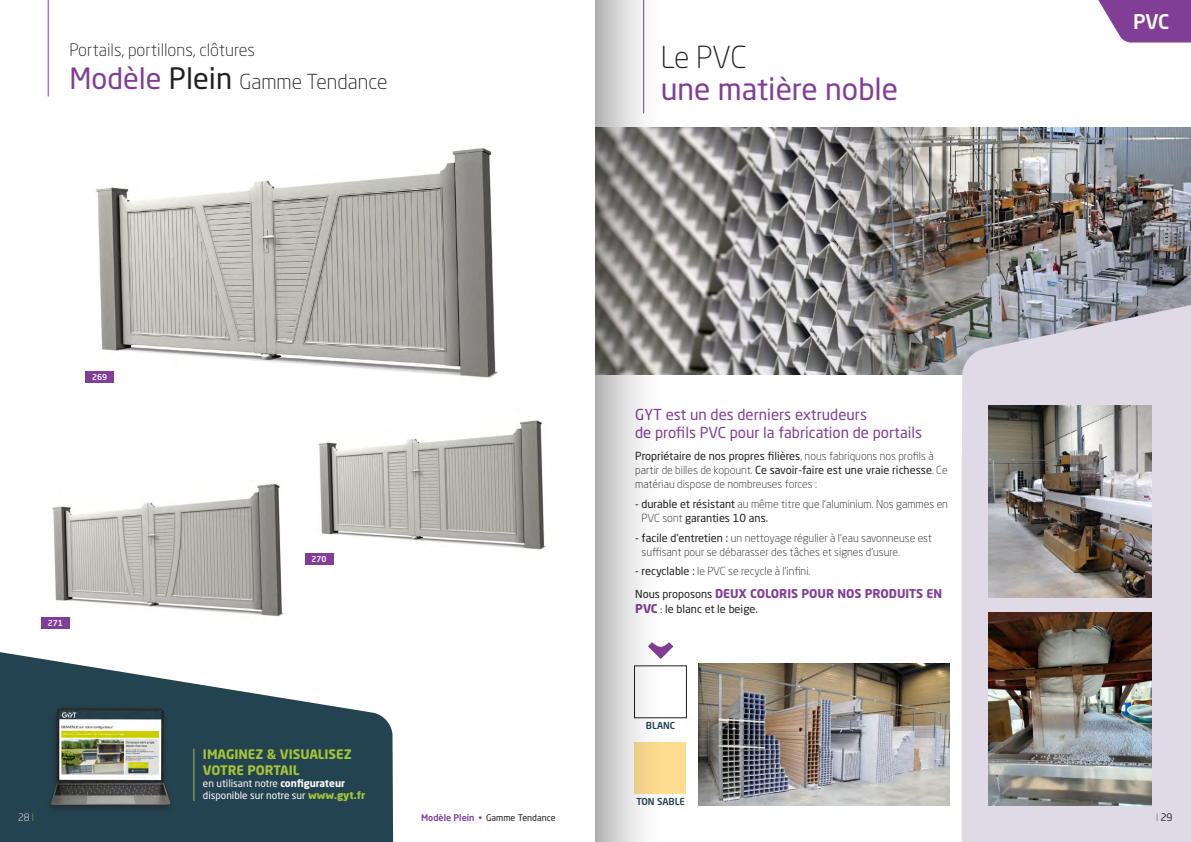
<style>
.page{position:relative;width:1191px;height:842px;background:#fff}
.page>*{position:absolute;margin:0;border:0;box-sizing:border-box;transform-origin:0 0}
.t1{font:30px "Neo Sans W1 G";color:#813e97}
.t2{font:300 30px "Neo Sans W1 G";color:#231f20}
.t3{font:300 20.4px "Neo Sans W1 G";color:#231f20}
.t4{font:500 20px "Neo Sans W1 G";color:#fff}
.t5{font:300 17px "Neo Sans W1 G";color:#231f20}
.t6{font:15px/18px "Neo Sans W1 G";color:#813e97}
.t7{font:700 13px/15.6px "Neo Sans W1 G";color:#a3c439}
.t8{font:700 12px "Neo Sans W1 G";color:#813e97}
.t9{font:300 11px/14px "Neo Sans W1 G";color:#231f20}
.t10{font:11px "Neo Sans W1 G";color:#231f20}
.t11{font:10px/12px "Neo Sans W1 G";color:#fff}
.t12{font:300 10px "Neo Sans W1 G";color:#fff}
.t13{font:300 10px "Neo Sans W1 G";color:#231f20}
.t14{font:500 9.5px "Neo Sans W1 G";color:#244350}
.t15{font:9px "Neo Sans W1 G";color:#231f20}
.t16{font:500 8px "Neo Sans W1 G";color:#fff}
.s1{font-weight:400;font-size:29px;color:#813e97}
.s2{font-weight:400;font-size:29px}
.s3{font-weight:700}
.s4{font-weight:900;color:#a3c439}
.s5{color:#a3c439}
.s6{font-weight:500;color:#813e97}
.s7{font-weight:300;color:#813e97}
.s8{font-weight:400}
.s9{font-weight:400;font-size:11px;color:#231f20}
.s10{font-weight:700;font-size:12px;color:#813e97}
.s11{font-family:"Minion Pro"}
.s12{color:#813e97}
</style>
<div class="page">
<img style="left:318px;top:420px;width:228px;height:138px">
<img style="left:96px;top:148px;width:402px;height:230px">
<img style="left:970px;top:128px;width:221px;height:161px">
<img style="left:672px;top:128px;width:298px;height:246px">
<svg style="left:961px;top:289px;width:230px;height:553px;background:#d4cfdb"></svg>
<div style="left:634px;top:742px;width:52px;height:52px;background:#fedc90"></div>
<svg style="left:0;top:625px;width:393px;height:217px;fill:#244350"></svg>
<img style="left:988px;top:612px;width:163px;height:193px">
<img style="left:698px;top:664px;width:251px;height:141px">
<img style="left:988px;top:405px;width:163px;height:193px">
<div style="left:85px;top:371px;width:29px;height:11px;background:#813e97"></div>
<img style="left:52px;top:484px;width:232px;height:141px">
<div style="left:41px;top:617px;width:28px;height:12px;background:#813e97"></div>
<div style="left:305px;top:553px;width:28px;height:12px;background:#813e97"></div>
<div style="left:45px;top:705px;width:131px;height:108px;background:#244350"></div>
<img style="left:50px;top:708px;width:121px;height:101px">
<hr style="left:48px;top:0;width:1px;height:96px;background:#813e97">
<hr style="left:193px;top:748px;width:1px;height:53px;background:#a3c439">
<svg style="left:1098px;top:0;width:93px;height:43px;background:#945ba6"></svg>
<svg style="left:595px;top:0;width:77px;height:842px"></svg>
<h3 class="t5" style="left:69px;top:39px;width:187px">Portails, portillons, clôtures</h3>
<h2 class="t3" style="left:69px;top:69px;width:320px"><span class="s1">Modèle</span> <span class="s2">Plein</span> Gamme Tendance</h2>
<h1 class="t2" style="left:660px;top:39px;width:87px">Le PVC</h1>
<h1 class="t1" style="left:660px;top:71px;width:239px">une matière noble</h1>
<p class="t16" style="left:92px;top:372px;width:17px">269</p>
<p class="t16" style="left:48px;top:618px;width:17px">271</p>
<p class="t16" style="left:311px;top:554px;width:17px">270</p>
<p class="t7" style="left:203px;top:746px;width:150px">IMAGINEZ &amp; VISUALISEZ<br>VOTRE PORTAIL</p>
<p class="t11" style="left:203px;top:777px;width:164px">en utilisant notre <span class="s3">configurateur </span>disponible sur notre sur <span class="s4">www.gyt.fr</span></p>
<p class="t12" style="left:18px;top:811px;width:17px">28 <span class="s5">Ӏ</span></p>
<p class="t15" style="left:421px;top:812px;width:136px"><span class="s6">Modèle Plein</span> <span class="s7">•</span> Gamme Tendance</p>
<h3 class="t6" style="left:635px;top:405px;width:288px">GYT est un des derniers extrudeurs<br>de profils PVC pour la fabrication de portails</h3>
<p class="t9" style="left:635px;top:449px;width:314px"><span class="s8">Propriétaire de nos propres filières</span>, nous fabriquons nos profils à partir de billes de kopount. <span class="s8">Ce savoir-faire est une vraie richesse</span>. Ce matériau dispose de nombreuses forces :</p>
<p class="t9" style="left:641px;top:497px;width:308px;text-indent:-6px"><span class="s8">- durable et résistant</span> au même titre que l’aluminium. Nos gammes en<br>PVC sont <span class="s8">garanties 10 ans.</span></p>
<p class="t9" style="left:641px;top:530px;width:292px;text-indent:-6px"><span class="s8">- facile d'entretien :</span> un nettoyage régulier à l’eau savonneuse est suffisant pour se débarasser des tâches et signes d’usure.</p>
<p class="t9" style="left:635px;top:564px;width:177px"><span class="s8">- recyclable :</span> le PVC se recycle à l’infini.</p>
<p class="t8" style="left:635px;top:586px;width:308px"><span class="s9">Nous proposons</span> DEUX COLORIS POUR NOS PRODUITS EN</p>
<p class="t10" style="left:635px;top:602px;width:124px"><span class="s10">PVC</span> <span class="s11">:</span> le blanc et le beige.</p>
<p class="t14" style="left:646px;top:720px;width:31px">BLANC</p>
<p class="t14" style="left:636px;top:796px;width:50px">TON SABLE</p>
<h3 class="t4" style="left:1133px;top:9px;width:38px">PVC</h3>
<p class="t13" style="left:1156px;top:811px;width:17px"><span class="s12">Ӏ</span>29</p>
</div>
